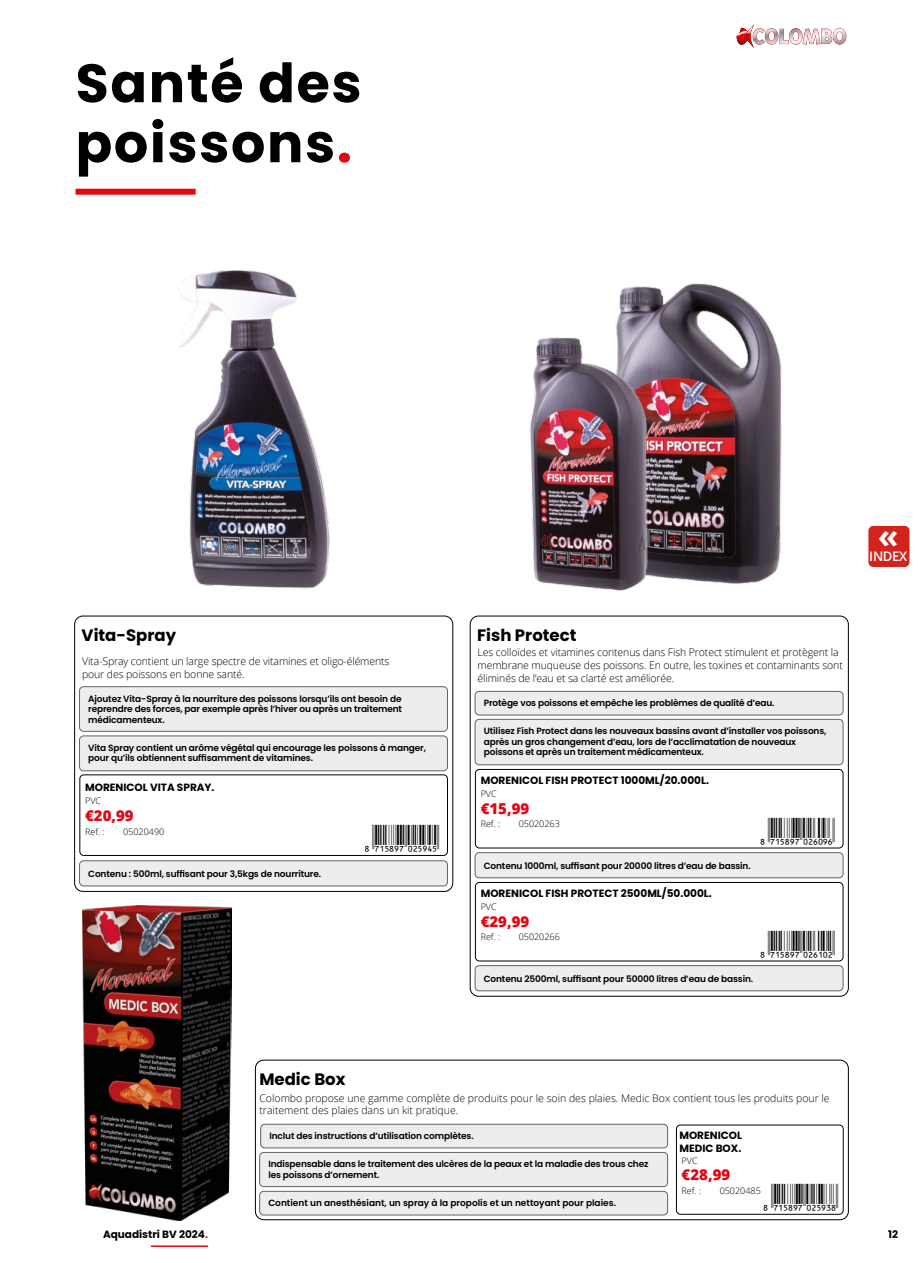
<style>
.page{position:relative;width:923px;height:1263px;background:#fff}
.page>*{position:absolute;margin:0;border:0;box-sizing:border-box;transform-origin:0 0}
.t1{font:700 54px/60px "Poppins";letter-spacing:.03em;color:#000}
.t2{font:700 33.75px "Open Sans";color:#fff}
.t3{font:27px "Ean Bwr P36 Tt";color:#000}
.t4{font:700 16.5px "Poppins";color:#000}
.t5{font:800 15px "Open Sans";color:#e30613}
.t6{font:600 13.2px "Open Sans";letter-spacing:-.025em;color:#fff}
.t7{font:300 10.5px/12.6px "Open Sans";letter-spacing:-.01em;color:#000}
.t8{font:700 10.5px/12.6px "Poppins";color:#000}
.t9{font:600 9px/10.5px "Poppins";letter-spacing:-.015em;color:#000}
.t10{font:300 9px "Open Sans";color:#000}
.s1{color:#e30613}
</style>
<div class="page">
<svg style="left:736px;top:25px;width:110px;height:23px"></svg>
<hr style="left:151px;top:1245px;width:57px;height:2px;background:#e30613">
<div style="left:470px;top:616px;width:378px;height:380px;border:1px solid #000;border-radius:8px"></div>
<div style="left:74px;top:616px;width:379px;height:275px;border:1px solid #000;border-radius:8px"></div>
<div style="left:255px;top:1060px;width:593px;height:160px;border:1px solid #000;border-radius:8px"></div>
<div style="left:260px;top:1191px;width:407px;height:24px;background:#ededed;border-radius:4px"></div>
<div style="left:259px;top:1191px;width:409px;height:24px;border:1px solid #646363;border-radius:4px"></div>
<div style="left:676px;top:1125px;width:167px;height:89px;border:1px solid #000;border-radius:4px"></div>
<div style="left:261px;top:1124px;width:406px;height:24px;background:#ededed;border-radius:4px"></div>
<div style="left:260px;top:1124px;width:408px;height:24px;border:1px solid #646363;border-radius:4px"></div>
<div style="left:260px;top:1152px;width:407px;height:34px;background:#ededed;border-radius:4px"></div>
<div style="left:259px;top:1152px;width:409px;height:35px;border:1px solid #646363;border-radius:4px"></div>
<div style="left:76px;top:189px;width:120px;height:6px;background:#e30613"></div>
<div style="left:475px;top:691px;width:368px;height:24px;background:#ededed;border-radius:4px"></div>
<div style="left:475px;top:691px;width:368px;height:24px;border:1px solid #646363;border-radius:4px"></div>
<div style="left:475px;top:719px;width:368px;height:46px;background:#ededed;border-radius:4px"></div>
<div style="left:475px;top:719px;width:368px;height:46px;border:1px solid #646363;border-radius:4px"></div>
<div style="left:475px;top:769px;width:368px;height:79px;border:1px solid #000;border-radius:4px"></div>
<div style="left:475px;top:853px;width:368px;height:25px;background:#ededed;border-radius:4px"></div>
<div style="left:475px;top:852px;width:368px;height:26px;border:1px solid #646363;border-radius:4px"></div>
<div style="left:475px;top:882px;width:368px;height:79px;border:1px solid #000;border-radius:4px"></div>
<div style="left:475px;top:966px;width:368px;height:25px;background:#ededed;border-radius:4px"></div>
<div style="left:475px;top:965px;width:368px;height:26px;border:1px solid #646363;border-radius:4px"></div>
<div style="left:80px;top:775px;width:368px;height:81px;border:1px solid #000;border-radius:4px"></div>
<div style="left:80px;top:687px;width:367px;height:44px;background:#ededed;border-radius:4px"></div>
<div style="left:79px;top:686px;width:369px;height:45px;border:1px solid #646363;border-radius:4px"></div>
<div style="left:80px;top:736px;width:367px;height:35px;background:#ededed;border-radius:4px"></div>
<div style="left:79px;top:736px;width:369px;height:35px;border:1px solid #646363;border-radius:4px"></div>
<div style="left:80px;top:861px;width:367px;height:25px;background:#ededed;border-radius:4px"></div>
<div style="left:79px;top:860px;width:369px;height:26px;border:1px solid #646363;border-radius:4px"></div>
<div style="left:868px;top:525px;width:42px;height:42px;background:#d3231d;border-radius:5px"></div>
<div style="left:867px;top:525px;width:43px;height:43px;border:1px solid #fff;border-radius:5px"></div>
<img style="left:82px;top:906px;width:149px;height:314px">
<img style="left:179px;top:270px;width:151px;height:319px">
<img style="left:615px;top:283px;width:167px;height:301px">
<img style="left:530px;top:334px;width:117px;height:257px">
<h1 class="t1" style="left:76px;top:54px;width:287px">Santé des poissons<span class="s1">.</span></h1>
<h3 class="t4" style="left:82px;top:625px;width:96px">Vita-Spray</h3>
<h3 class="t4" style="left:477px;top:625px;width:101px">Fish Protect</h3>
<p class="t7" style="left:477px;top:646px;width:367px">Les colloïdes et vitamines contenus dans Fish Protect stimulent et protègent la membrane muqueuse des poissons. En outre, les toxines et contaminants sont éliminés de l’eau et sa clarté est améliorée.</p>
<p class="t9" style="left:484px;top:698px;width:292px">Protège vos poissons et empêche les problèmes de qualité d’eau.</p>
<p class="t9" style="left:484px;top:726px;width:344px">Utilisez Fish Protect dans les nouveaux bassins avant d’installer vos poissons, après un gros changement d’eau, lors de l’acclimatation de nouveaux poissons et après un traitement médicamenteux.</p>
<p class="t8" style="left:481px;top:774px;width:230px">MORENICOL FISH PROTECT 1000ML/20.000L.</p>
<p class="t10" style="left:481px;top:818px;width:21px">Ref. :</p>
<p class="t10" style="left:519px;top:818px;width:43px">05020263</p>
<p class="t7" style="left:82px;top:655px;width:309px">Vita-Spray contient un large spectre de vitamines et oligo-éléments pour des poissons en bonne santé.</p>
<p class="t9" style="left:88px;top:693px;width:315px;text-align:justify">Ajoutez Vita-Spray à la nourriture des poissons lorsqu’ils ont besoin de reprendre des forces, par exemple après l’hiver ou après un traitement médicamenteux.</p>
<p class="t9" style="left:88px;top:742px;width:339px">Vita Spray contient un arôme végétal qui encourage les poissons à manger, pour qu’ils obtiennent suffisamment de vitamines.</p>
<p class="t8" style="left:85px;top:781px;width:131px">MORENICOL VITA SPRAY.</p>
<p class="t10" style="left:85px;top:825px;width:21px">Ref. :</p>
<p class="t10" style="left:123px;top:825px;width:43px">05020490</p>
<p class="t10" style="left:481px;top:787px;width:18px">PVC</p>
<p class="t10" style="left:85px;top:795px;width:18px">PVC</p>
<h3 class="t5" style="left:481px;top:797px;width:50px">€15,99</h3>
<h3 class="t5" style="left:85px;top:804px;width:50px">€20,99</h3>
<h3 class="t3" style="left:752px;top:818px;width:83px">+!7B5IJ7-ACGAJG!</h3>
<h3 class="t3" style="left:357px;top:825px;width:83px">+!7B5IJ7-ACFJEF!</h3>
<p class="t9" style="left:88px;top:869px;width:234px">Contenu : 500ml, suffisant pour 3,5kgs de nourriture.</p>
<p class="t9" style="left:484px;top:861px;width:268px">Contenu 1000ml, suffisant pour 20000 litres d’eau de bassin.</p>
<p class="t8" style="left:481px;top:887px;width:233px">MORENICOL FISH PROTECT 2500ML/50.000L.</p>
<p class="t10" style="left:481px;top:931px;width:21px">Ref. :</p>
<p class="t10" style="left:519px;top:931px;width:43px">05020266</p>
<p class="t10" style="left:481px;top:900px;width:18px">PVC</p>
<h3 class="t5" style="left:481px;top:910px;width:50px">€29,99</h3>
<h3 class="t3" style="left:752px;top:931px;width:83px">+!7B5IJ7-ACGBAC!</h3>
<p class="t9" style="left:484px;top:974px;width:271px">Contenu 2500ml, suffisant pour 50000 litres d’eau de bassin.</p>
<h2 class="t2" style="left:878px;top:512px;width:22px">«</h2>
<h3 class="t6" style="left:869px;top:547px;width:40px">INDEX</h3>
<h3 class="t4" style="left:259px;top:1070px;width:87px">Medic Box</h3>
<p class="t7" style="left:259px;top:1091px;width:572px">Colombo propose une gamme complète de produits pour le soin des plaies. Medic Box contient tous les produits pour le traitement des plaies dans un kit pratique.</p>
<p class="t9" style="left:269px;top:1131px;width:206px">Inclut des instructions d’utilisation complètes.</p>
<p class="t9" style="left:268px;top:1159px;width:382px">Indispensable dans le traitement des ulcères de la peaux et la maladie des trous chez les poissons d’ornement.</p>
<p class="t9" style="left:268px;top:1198px;width:349px">Contient un anesthésiant, un spray à la propolis et un nettoyant pour plaies.</p>
<p class="t8" style="left:679px;top:1129px;width:64px">MORENICOL<br>MEDIC BOX.</p>
<p class="t10" style="left:681px;top:1184px;width:21px">Ref. :</p>
<p class="t10" style="left:719px;top:1184px;width:43px">05020485</p>
<p class="t10" style="left:681px;top:1155px;width:18px">PVC</p>
<h3 class="t5" style="left:681px;top:1163px;width:50px">€28,99</h3>
<h3 class="t3" style="left:756px;top:1184px;width:83px">+!7B5IJ7-ACFJDI!</h3>
<p class="t8" style="left:103px;top:1228px;width:106px">Aquadistri BV 2024<span class="s1">.</span></p>
<p class="t8" style="left:888px;top:1228px;width:11px">12</p>
</div>
